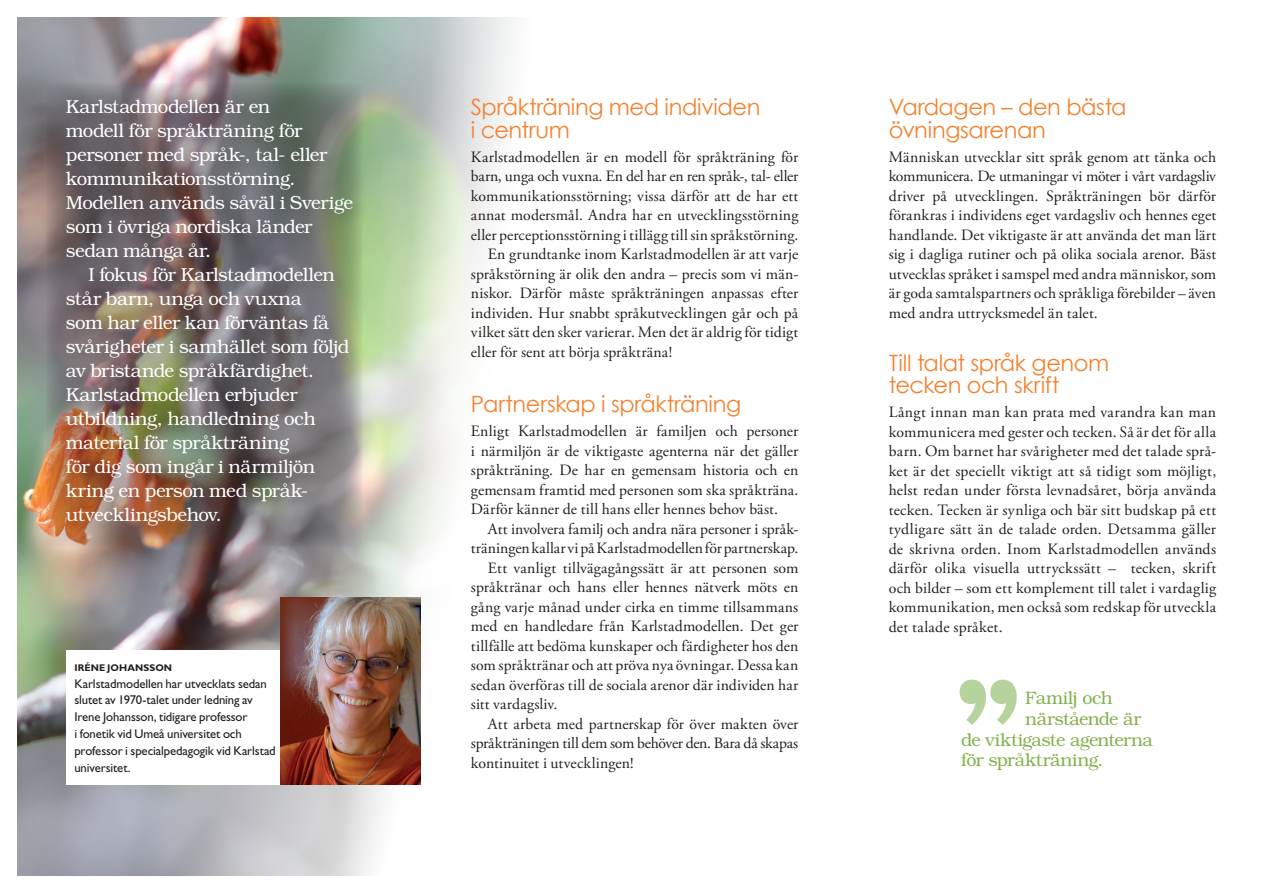
<style>
.page{position:relative;width:1263px;height:893px;background:#fff}
.page>*{position:absolute;margin:0;border:0;box-sizing:border-box;transform-origin:0 0}
.t1{font:22.5px/22.5px "Century Gothic";letter-spacing:-.015em;color:#f4822f}
.t2{font:300 18.75px/24px "Bookman";letter-spacing:-.02em;color:#fff}
.t3{font:300 18px "Bookman";letter-spacing:-.025em;color:#83b24e}
.t4{font:15.75px/19.5px "Adobe Garamond Pro";letter-spacing:.005em;color:#231f20;text-align:justify}
.t5{font:15.75px "Adobe Garamond Pro";letter-spacing:-.015em;color:#231f20}
.t6{font:12.75px/16.8px "Gill Sans";letter-spacing:-.01em;color:#231f20}
.t7{font:700 9.75px "Gill Sans";letter-spacing:.01em;color:#231f20}
</style>
<div class="page">
<img style="left:17px;top:17px;width:495px;height:859px">
<img style="left:46px;top:83px;width:316px;height:463px">
<div style="left:64px;top:97px;width:301px;height:441px;background:#231f20;opacity:.15"></div>
<div style="left:66px;top:651px;width:222px;height:134px;background:#fff"></div>
<img style="left:281px;top:598px;width:140px;height:187px">
<svg style="left:959px;top:680px;width:58px;height:45px"></svg>
<p class="t2" style="left:66px;top:94px;width:289px">Karlstadmodellen är en<br>modell för språkträning för personer med språk-, tal- eller kommunikationsstörning.<br>Modellen används såväl i Sverige som i övriga nordiska länder sedan många år.</p>
<p class="t2" style="left:66px;top:262px;width:285px;text-indent:22px">I fokus för Karlstadmodellen står barn, unga och vuxna<br>som har eller kan förväntas få svårigheter i samhället som följd av bristande språkfärdighet.<br>Karlstadmodellen erbjuder utbildning, handledning och material för språkträning<br>för dig som ingår i närmiljön kring en person med språk&shy;utvecklingsbehov.</p>
<p class="t7" style="left:74px;top:662px;width:99px">IRÉNE JOHANSSON</p>
<p class="t6" style="left:74px;top:675px;width:203px">Karlstadmodellen har utvecklats sedan slutet av 1970-talet under ledning av Irene Johansson, tidigare professor<br>i fonetik vid Umeå universitet och professor i specialpedagogik vid Karlstad universitet.</p>
<h1 class="t1" style="left:471px;top:96px;width:291px">Språkträning med individen i centrum</h1>
<p class="t4" style="left:471px;top:148px;width:329px">Karlstadmodellen är en modell för språkträning för</p>
<p class="t4" style="left:471px;top:167px;width:329px">barn, unga och vuxna. En del har en ren språk-, tal- eller</p>
<p class="t4" style="left:471px;top:187px;width:329px">kommunikationsstörning; vissa därför att de har ett</p>
<p class="t4" style="left:471px;top:206px;width:329px">annat modersmål. Andra har en utvecklingsstörning</p>
<p class="t4" style="left:471px;top:226px;width:329px">eller perceptionsstörning i tillägg till sin språkstörning.</p>
<p class="t4" style="left:488px;top:245px;width:312px">En grundtanke inom Karlstadmodellen är att varje</p>
<p class="t4" style="left:471px;top:265px;width:329px">språkstörning är olik den andra – precis som vi män-</p>
<p class="t4" style="left:471px;top:284px;width:329px">niskor. Därför måste språkträningen anpassas efter</p>
<p class="t4" style="left:471px;top:304px;width:329px">individen. Hur snabbt språkutvecklingen går och på</p>
<p class="t4" style="left:471px;top:323px;width:329px">vilket sätt den sker varierar. Men det är aldrig för tidigt</p>
<p class="t4" style="left:471px;top:343px;width:203px">eller för sent att börja språkträna!</p>
<h1 class="t1" style="left:471px;top:393px;width:272px">Partnerskap i språkträning</h1>
<p class="t4" style="left:471px;top:422px;width:329px">Enligt Karlstadmodellen är familjen och personer i närmiljön är de viktigaste agenterna när det gäller språkträning. De har en gemensam historia och en gemensam framtid med personen som ska språkträna.<br>Därför känner de till hans eller hennes behov bäst.</p>
<p class="t4" style="left:488px;top:520px;width:312px">Att involvera familj och andra nära personer i språk-</p>
<p class="t4" style="left:471px;top:539px;width:329px">träningen kallar vi på Karlstadmodellen för partnerskap.</p>
<p class="t4" style="left:488px;top:559px;width:312px">Ett vanligt tillvägagångssätt är att personen som</p>
<p class="t4" style="left:471px;top:578px;width:329px">språktränar och hans eller hennes nätverk möts en</p>
<p class="t4" style="left:471px;top:598px;width:329px">gång varje månad under cirka en timme tillsammans</p>
<p class="t4" style="left:471px;top:617px;width:329px">med en handledare från Karlstadmodellen. Det ger</p>
<p class="t4" style="left:471px;top:637px;width:329px">tillfälle att bedöma kunskaper och färdigheter hos den</p>
<p class="t4" style="left:471px;top:656px;width:329px">som språktränar och att pröva nya övningar. Dessa kan</p>
<p class="t4" style="left:471px;top:676px;width:329px">sedan överföras till de sociala arenor där individen har</p>
<p class="t4" style="left:471px;top:695px;width:88px">sitt vardagsliv.</p>
<p class="t4" style="left:488px;top:715px;width:312px">Att arbeta med partnerskap för över makten över</p>
<p class="t5" style="left:471px;top:734px;width:329px">språkträningen till dem som behöver den. Bara då skapas</p>
<p class="t4" style="left:471px;top:754px;width:164px">kontinuitet i utvecklingen!</p>
<h1 class="t1" style="left:889px;top:96px;width:239px">Vardagen – den bästa övningsarenan</h1>
<p class="t4" style="left:889px;top:148px;width:329px">Människan utvecklar sitt språk genom att tänka och kommunicera. De utmaningar vi möter i vårt vardagsliv driver på utvecklingen. Språkträningen bör därför förankras i individens eget vardagsliv och hennes eget handlande. Det viktigaste är att använda det man lärt sig i dagliga rutiner och på olika sociala arenor. Bäst utvecklas språket i samspel med andra människor, som är goda samtalspartners och språkliga förebilder – även med andra uttrycksmedel än talet.</p>
<h1 class="t1" style="left:889px;top:351px;width:222px">Till talat språk genom tecken och skrift</h1>
<p class="t4" style="left:889px;top:403px;width:329px">Långt innan man kan prata med varandra kan man kommunicera med gester och tecken. Så är det för alla barn. Om barnet har svårigheter med det talade språ&shy;ket är det speciellt viktigt att så tidigt som möjligt, helst redan under första levnadsåret, börja använda tecken. Tecken är synliga och bär sitt budskap på ett tydligare sätt än de talade orden. Detsamma gäller de skrivna orden. Inom Karlstadmodellen används därför olika visuella uttryckssätt – tecken, skrift och bilder – som ett komplement till talet i vardaglig kommunikation, men också som redskap för utveckla det talade språket.</p>
<p class="t3" style="left:1025px;top:688px;width:89px">Familj och</p>
<p class="t3" style="left:1025px;top:708px;width:118px">närstående är</p>
<p class="t3" style="left:961px;top:729px;width:193px">de viktigaste agenterna</p>
<p class="t3" style="left:961px;top:750px;width:143px">för språkträning.</p>
</div>
